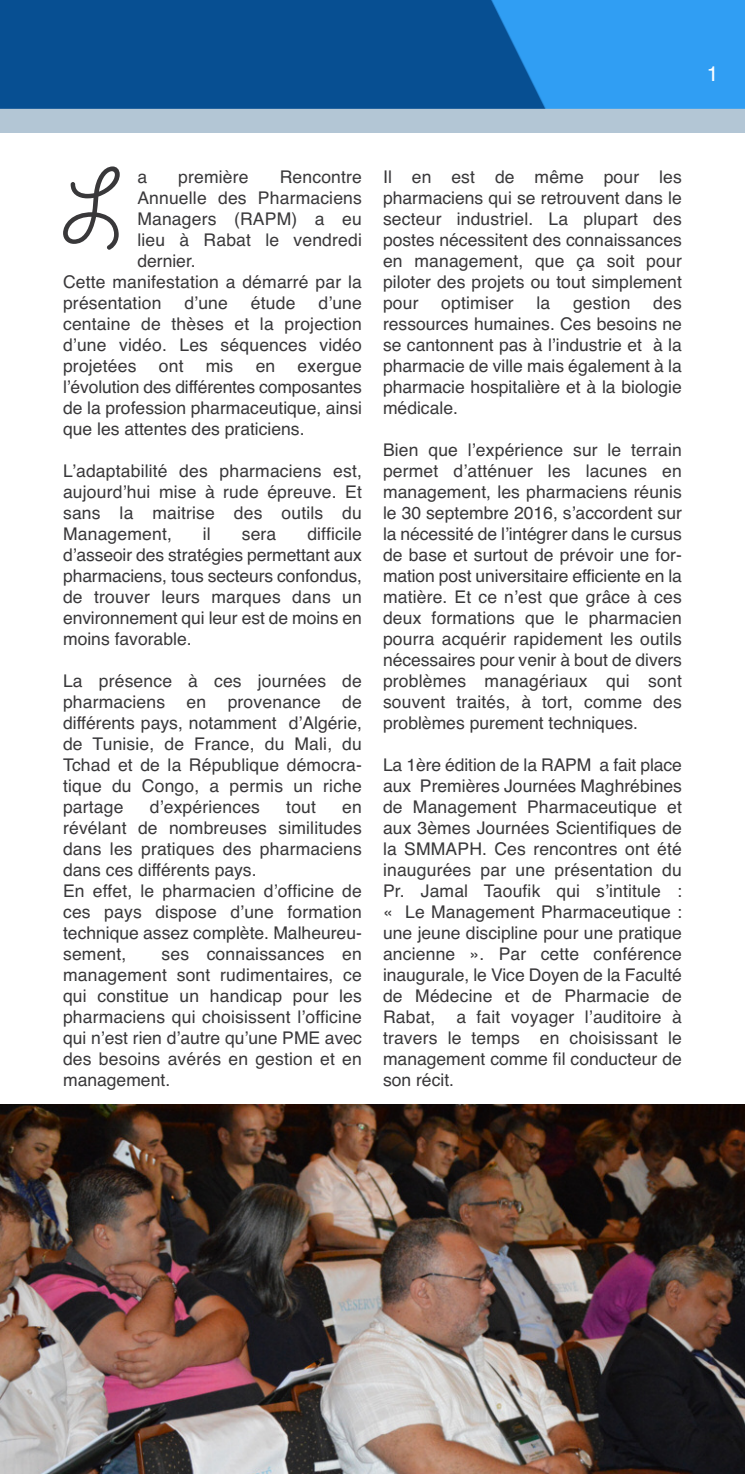
<style>
.page{position:relative;width:745px;height:1474px;background:#fff}
.page>*{position:absolute;margin:0;border:0;box-sizing:border-box;transform-origin:0 0}
.t1{font:105px "Giddyup Std";color:#39383a}
.t2{font:21px "Helvetica";color:#fff}
.t3{font:17.5px/21px "Helvetica";letter-spacing:.01em;color:#39383a;text-align:justify}
</style>
<div class="page">
<img style="left:0;top:1104px;width:744px;height:369px">
<img style="left:0;top:0;width:744px;height:132px">
<p class="t2" style="left:706px;top:61px;width:13px">1</p>
<h1 class="t1" style="left:63px;top:173px;width:61px">L</h1>
<p class="t3" style="left:137px;top:166px;width:11px">a</p>
<p class="t3" style="left:178px;top:166px;width:72px">première</p>
<p class="t3" style="left:279px;top:166px;width:84px">Rencontre</p>
<p class="t3" style="left:137px;top:187px;width:226px">Annuelle des Pharmaciens</p>
<p class="t3" style="left:137px;top:208px;width:226px">Managers (RAPM) a eu</p>
<p class="t3" style="left:137px;top:229px;width:226px">lieu à Rabat le vendredi</p>
<p class="t3" style="left:137px;top:250px;width:60px">dernier.</p>
<p class="t3" style="left:63px;top:271px;width:300px">Cette manifestation a démarré par la</p>
<p class="t3" style="left:63px;top:292px;width:100px">présentation</p>
<p class="t3" style="left:184px;top:292px;width:45px">d’une</p>
<p class="t3" style="left:251px;top:292px;width:46px">étude</p>
<p class="t3" style="left:63px;top:292px;width:300px;text-indent:255px">d’une centaine de thèses et la projection d’une vidéo. Les séquences vidéo projetées</p>
<p class="t3" style="left:159px;top:355px;width:26px">ont</p>
<p class="t3" style="left:206px;top:355px;width:29px">mis</p>
<p class="t3" style="left:255px;top:355px;width:21px">en</p>
<p class="t3" style="left:63px;top:355px;width:300px;text-indent:234px">exergue l’évolution des différentes composantes de la profession pharmaceutique, ainsi que les attentes des praticiens.</p>
<p class="t3" style="left:63px;top:460px;width:300px">L’adaptabilité des pharmaciens est, aujourd’hui mise à rude épreuve. Et sans la maitrise des outils du Management,</p>
<p class="t3" style="left:63px;top:523px;width:300px;text-indent:244px">difficile d’asseoir des stratégies permettant aux pharmaciens, tous secteurs confondus, de trouver leurs marques dans un environnement qui leur est de moins en moins favorable.</p>
<p class="t3" style="left:63px;top:670px;width:300px">La présence à ces journées de pharmaciens en provenance de différents pays, notamment d’Algérie, de Tunisie, de France, du Mali, du Tchad et de la République démocra&shy;tique du Congo, a permis un riche partage</p>
<p class="t3" style="left:203px;top:523px;width:9px">il</p>
<p class="t3" style="left:241px;top:523px;width:36px">sera</p>
<p class="t3" style="left:150px;top:796px;width:112px">d’expériences</p>
<p class="t3" style="left:286px;top:796px;width:31px">tout</p>
<p class="t3" style="left:63px;top:796px;width:300px;text-align:left;text-indent:279px">en révélant de nombreuses similitudes dans les pratiques des pharmaciens dans ces différents pays.<br>En effet, le pharmacien d’officine de ces pays dispose d’une formation technique assez complète. Malheureu&shy;sement,</p>
<p class="t3" style="left:63px;top:943px;width:300px;text-indent:98px">ses connaissances en management sont rudimentaires, ce qui constitue un handicap pour les pharmaciens qui choisissent l’officine qui n’est rien d’autre qu’une PME avec des besoins avérés en gestion et en management.</p>
<p class="t3" style="left:383px;top:166px;width:300px">Il en est de même pour les pharmaciens qui se retrouvent dans le secteur industriel. La plupart des postes nécessitent des connaissances en management, que ça soit pour piloter des projets ou tout simplement pour</p>
<p class="t3" style="left:383px;top:292px;width:300px;text-indent:270px">des ressources humaines. Ces besoins ne se cantonnent pas à l’industrie et à la pharmacie de ville mais également à la pharmacie hospitalière et à la biologie médicale.</p>
<p class="t3" style="left:383px;top:439px;width:300px">Bien que l’expérience sur le terrain permet d’atténuer les lacunes en management, les pharmaciens réunis le 30 septembre 2016, s’accordent sur la nécessité de l’intégrer dans le cursus de base et surtout de prévoir une for&shy;mation post universitaire efficiente en la matière. Et ce n’est que grâce à ces deux formations que le pharmacien pourra acquérir rapidement les outils nécessaires pour venir à bout de divers problèmes managériaux qui sont souvent traités, à tort, comme des problèmes purement techniques.</p>
<p class="t3" style="left:383px;top:754px;width:300px">La 1ère édition de la RAPM a fait place aux Premières Journées Maghrébines de Management Pharmaceutique et aux 3èmes Journées Scientifiques de la SMMAPH. Ces rencontres ont été inaugurées par une présentation du Pr. Jamal Taoufik qui s’intitule : « Le Management Pharmaceutique : une jeune discipline pour une pratique ancienne ». Par cette conférence inaugurale, le Vice Doyen de la Faculté de Médecine et de Pharmacie de Rabat, a fait voyager l’auditoire à travers le temps en choisissant le management comme fil conducteur de son récit.</p>
<p class="t3" style="left:441px;top:292px;width:74px">optimiser</p>
<p class="t3" style="left:536px;top:292px;width:15px">la</p>
<p class="t3" style="left:572px;top:292px;width:59px">gestion</p>
</div>
